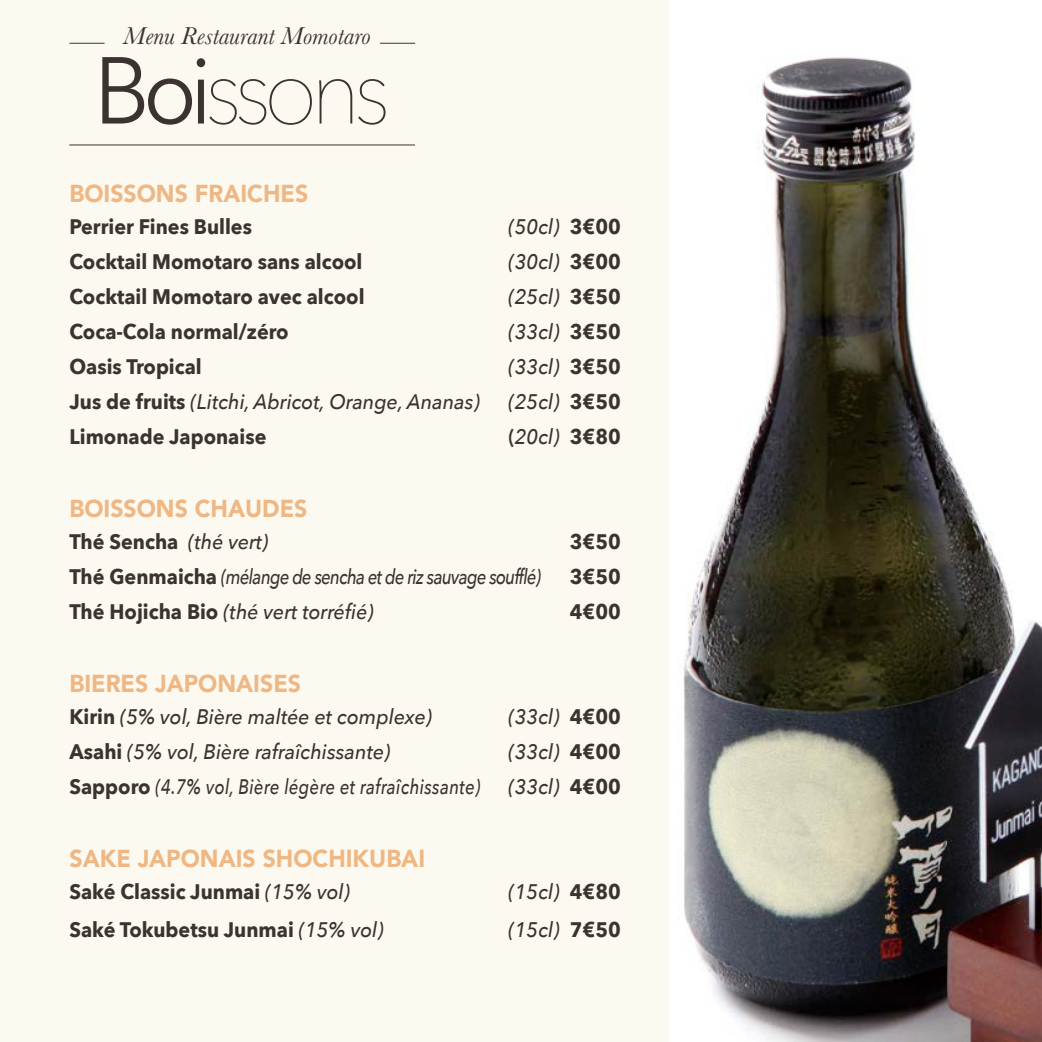
<style>
.page{position:relative;width:1042px;height:1042px;background:#fcfaf0}
.page>*{position:absolute;margin:0;border:0;box-sizing:border-box;transform-origin:0 0}
.t1{font:200 93.8px "Avenir Next";letter-spacing:-.08em;color:#3b332f;scale:.94 1}
.t2{font:italic 25.38px "Baskerville";color:#3b332f}
.t3{font:900 24.5px "Avenir";color:#efb784;scale:.94 1}
.t4{font:italic 500 21px "Avenir Next";color:#3b332f;scale:.94 1}
.t5{font:700 21px "Avenir Next";color:#3b332f;scale:.94 1}
.t6{font:italic 500 21px "Avenir Next";letter-spacing:-.04em;color:#3b332f;scale:.8 1}
.t7{font:italic 500 21px "Avenir Next";letter-spacing:.02em;color:#3b332f;scale:.8 1}
.s1{font-weight:400}
.s2{font-weight:700;font-style:normal}
.s3{font-weight:600;font-style:normal}
.s4{font-weight:500;font-style:italic}
</style>
<div class="page">
<img style="left:670px;top:0;width:372px;height:1042px">
<hr style="left:380px;top:43px;width:35px;height:1px;background:#3b332f">
<hr style="left:69px;top:43px;width:36px;height:1px;background:#3b332f">
<hr style="left:69px;top:145px;width:346px;height:1px;background:#3b332f">
<p class="t2" style="left:124px;top:18px;width:249px">Menu Restaurant Momotaro</p>
<h1 class="t1" style="left:94px;top:12px;width:317px"><span class="s1">Boi</span>ssons</h1>
<p class="t3" style="left:69px;top:172px;width:255px">BOISSONS FRAICHES</p>
<p class="t5" style="left:69px;top:208px;width:196px">Perrier Fines Bulles</p>
<p class="t4" style="left:509px;top:208px;width:121px">(50cl) <span class="s2">3€00</span></p>
<p class="t5" style="left:69px;top:243px;width:313px">Cocktail Momotaro sans alcool</p>
<p class="t4" style="left:509px;top:243px;width:121px">(30cl) <span class="s2">3€00</span></p>
<p class="t5" style="left:69px;top:278px;width:315px">Cocktail Momotaro avec alcool</p>
<p class="t4" style="left:509px;top:278px;width:121px">(25cl) <span class="s2">3€50</span></p>
<p class="t5" style="left:69px;top:313px;width:235px">Coca-Cola normal/zéro</p>
<p class="t4" style="left:509px;top:313px;width:121px">(33cl) <span class="s2">3€50</span></p>
<p class="t5" style="left:69px;top:348px;width:142px">Oasis Tropical</p>
<p class="t4" style="left:509px;top:348px;width:121px">(33cl) <span class="s2">3€50</span></p>
<p class="t4" style="left:69px;top:383px;width:438px"><span class="s2">Jus de fruits</span> (Litchi, Abricot, Orange, Ananas)</p>
<p class="t4" style="left:509px;top:383px;width:121px">(25cl) <span class="s2">3€50</span></p>
<p class="t5" style="left:69px;top:418px;width:211px">Limonade Japonaise</p>
<p class="t4" style="left:508px;top:418px;width:121px"><span class="s3">(</span>20cl) <span class="s2">3€80</span></p>
<p class="t3" style="left:69px;top:487px;width:255px">BOISSONS CHAUDES</p>
<p class="t5" style="left:69px;top:523px;width:213px">Thé Sencha <span class="s4">(thé vert)</span></p>
<p class="t5" style="left:570px;top:523px;width:56px">3€50</p>
<p class="t6" style="left:69px;top:558px;width:591px"><span class="s2">Thé Genmaicha</span> (mélange de sencha et de riz sauvage soufflé)</p>
<p class="t5" style="left:570px;top:558px;width:56px">3€50</p>
<p class="t4" style="left:69px;top:593px;width:325px"><span class="s2">Thé Hojicha Bio</span> (thé vert torréfié)</p>
<p class="t5" style="left:570px;top:593px;width:56px">4€00</p>
<p class="t3" style="left:69px;top:662px;width:248px">BIERES JAPONAISES</p>
<p class="t4" style="left:69px;top:698px;width:387px"><span class="s2">Kirin</span> (5% vol, Bière maltée et complexe)</p>
<p class="t4" style="left:509px;top:698px;width:121px">(33cl) <span class="s2">4€00</span></p>
<p class="t4" style="left:69px;top:733px;width:343px"><span class="s2">Asahi</span> (5% vol, Bière rafraîchissante)</p>
<p class="t4" style="left:509px;top:733px;width:121px">(33cl) <span class="s2">4€00</span></p>
<p class="t7" style="left:69px;top:768px;width:515px"><span class="s2">Sapporo</span> (4.7% vol, Bière légère et rafraîchissante)</p>
<p class="t4" style="left:509px;top:768px;width:121px">(33cl) <span class="s2">4€00</span></p>
<p class="t3" style="left:69px;top:837px;width:380px">SAKE JAPONAIS SHOCHIKUBAI</p>
<p class="t5" style="left:69px;top:873px;width:300px">Saké Classic Junmai <span class="s4">(15% vol)</span></p>
<p class="t4" style="left:509px;top:873px;width:121px">(15cl) <span class="s2">4€80</span></p>
<p class="t5" style="left:69px;top:911px;width:336px">Saké Tokubetsu Junmai <span class="s4">(15% vol)</span></p>
<p class="t4" style="left:509px;top:911px;width:121px">(15cl) <span class="s2">7€50</span></p>
</div>
